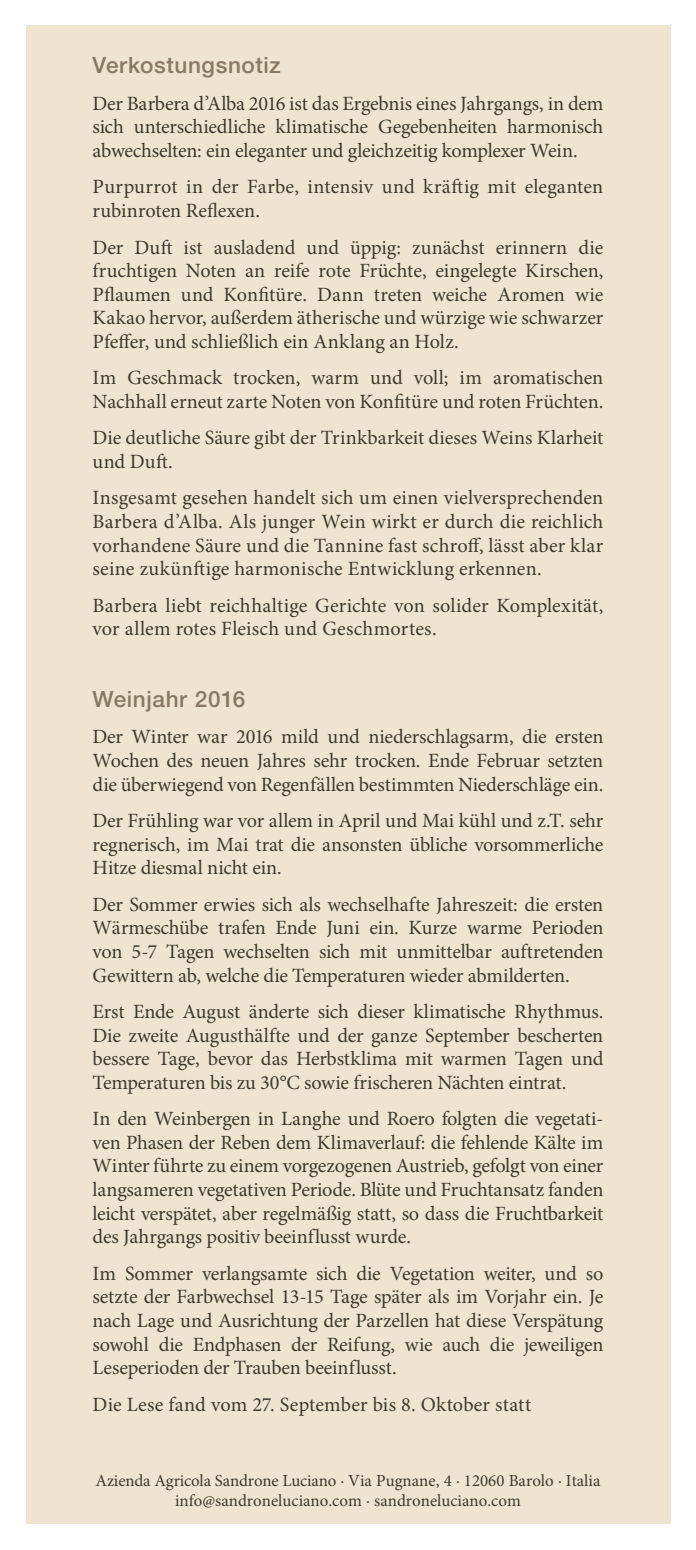
<style>
.page{position:relative;width:696px;height:1550px;background:#fff}
.page>*{position:absolute;margin:0;border:0;box-sizing:border-box;transform-origin:0 0}
.t1{font:500 22.5px "Helvetica Neue LT Std";letter-spacing:.025em;color:#877962}
.t2{font:20.25px/23.6px "Minion Pro";letter-spacing:-.005em;color:#3e3a2d;text-align:justify}
.t3{font:16.88px "Minion Pro";color:#3e3a2d}
</style>
<div class="page">
<div style="left:26px;top:26px;width:644px;height:1498px;background:#efe4d0"></div>
<p class="t1" style="left:92px;top:52px;width:189px">Verkostungsnotiz</p>
<p class="t2" style="left:92px;top:92px;width:512px">Der Barbera d’Alba 2016 ist das Ergebnis eines Jahrgangs, in dem sich unterschiedliche klimatische Gegebenheiten harmonisch abwechselten: ein eleganter und gleichzeitig komplexer Wein.</p>
<p class="t2" style="left:92px;top:175px;width:512px">Purpurrot in der Farbe, intensiv und kräftig mit eleganten rubinroten Reflexen.</p>
<p class="t2" style="left:92px;top:235px;width:512px">Der Duft ist ausladend und üppig: zunächst erinnern die fruchtigen Noten an reife rote Früchte, eingelegte Kirschen, Pflaumen und Konfitüre. Dann treten weiche Aromen wie Kakao hervor, außerdem ätherische und würzige wie schwarzer Pfeffer, und schließlich ein Anklang an Holz.</p>
<p class="t2" style="left:92px;top:366px;width:512px">Im Geschmack trocken, warm und voll; im aromatischen<br>Nachhall erneut zarte Noten von Konfitüre und roten Früchten.</p>
<p class="t2" style="left:92px;top:426px;width:512px">Die deutliche Säure gibt der Trinkbarkeit dieses Weins Klarheit und Duft.</p>
<p class="t2" style="left:92px;top:486px;width:512px">Insgesamt gesehen handelt sich um einen vielversprechenden Barbera d’Alba. Als junger Wein wirkt er durch die reichlich vorhandene Säure und die Tannine fast schroff, lässt aber klar seine zukünftige harmonische Entwicklung erkennen.</p>
<p class="t2" style="left:92px;top:593px;width:512px">Barbera liebt reichhaltige Gerichte von solider Komplexität, vor allem rotes Fleisch und Geschmortes.</p>
<p class="t1" style="left:92px;top:685px;width:154px">Weinjahr 2016</p>
<p class="t2" style="left:92px;top:725px;width:512px">Der Winter war 2016 mild und niederschlagsarm, die ersten Wochen des neuen Jahres sehr trocken. Ende Februar setzten die überwiegend von Regenfällen bestimmten Niederschläge ein.</p>
<p class="t2" style="left:92px;top:809px;width:512px">Der Frühling war vor allem in April und Mai kühl und z.T. sehr regnerisch, im Mai trat die ansonsten übliche vorsommerliche Hitze diesmal nicht ein.</p>
<p class="t2" style="left:92px;top:892px;width:512px">Der Sommer erwies sich als wechselhafte Jahreszeit: die ersten Wärmeschübe trafen Ende Juni ein. Kurze warme Perioden von 5-7 Tagen wechselten sich mit unmittelbar auftretenden Gewittern ab, welche die Temperaturen wieder abmilderten.</p>
<p class="t2" style="left:92px;top:1000px;width:512px">Erst Ende August änderte sich dieser klimatische Rhythmus.<br>Die zweite Augusthälfte und der ganze September bescherten bessere Tage, bevor das Herbstklima mit warmen Tagen und Temperaturen bis zu 30°C sowie frischeren Nächten eintrat.</p>
<p class="t2" style="left:92px;top:1107px;width:512px">In den Weinbergen in Langhe und Roero folgten die vegetati&shy;ven Phasen der Reben dem Klimaverlauf: die fehlende Kälte im Winter führte zu einem vorgezogenen Austrieb, gefolgt von einer langsameren vegetativen Periode. Blüte und Fruchtansatz fanden leicht verspätet, aber regelmäßig statt, so dass die Fruchtbarkeit des Jahrgangs positiv beeinflusst wurde.</p>
<p class="t2" style="left:92px;top:1261px;width:512px">Im Sommer verlangsamte sich die Vegetation weiter, und so setzte der Farbwechsel 13-15 Tage später als im Vorjahr ein. Je nach Lage und Ausrichtung der Parzellen hat diese Verspätung sowohl die Endphasen der Reifung, wie auch die jeweiligen Leseperioden der Trauben beeinflusst.</p>
<p class="t2" style="left:92px;top:1392px;width:440px">Die Lese fand vom 27. September bis 8. Oktober statt</p>
<p class="t3" style="left:95px;top:1469px;width:506px">Azienda Agricola Sandrone Luciano · Via Pugnane, 4 · 12060 Barolo · Italia</p>
<p class="t3" style="left:175px;top:1489px;width:347px">info@sandroneluciano.com · sandroneluciano.com</p>
</div>
